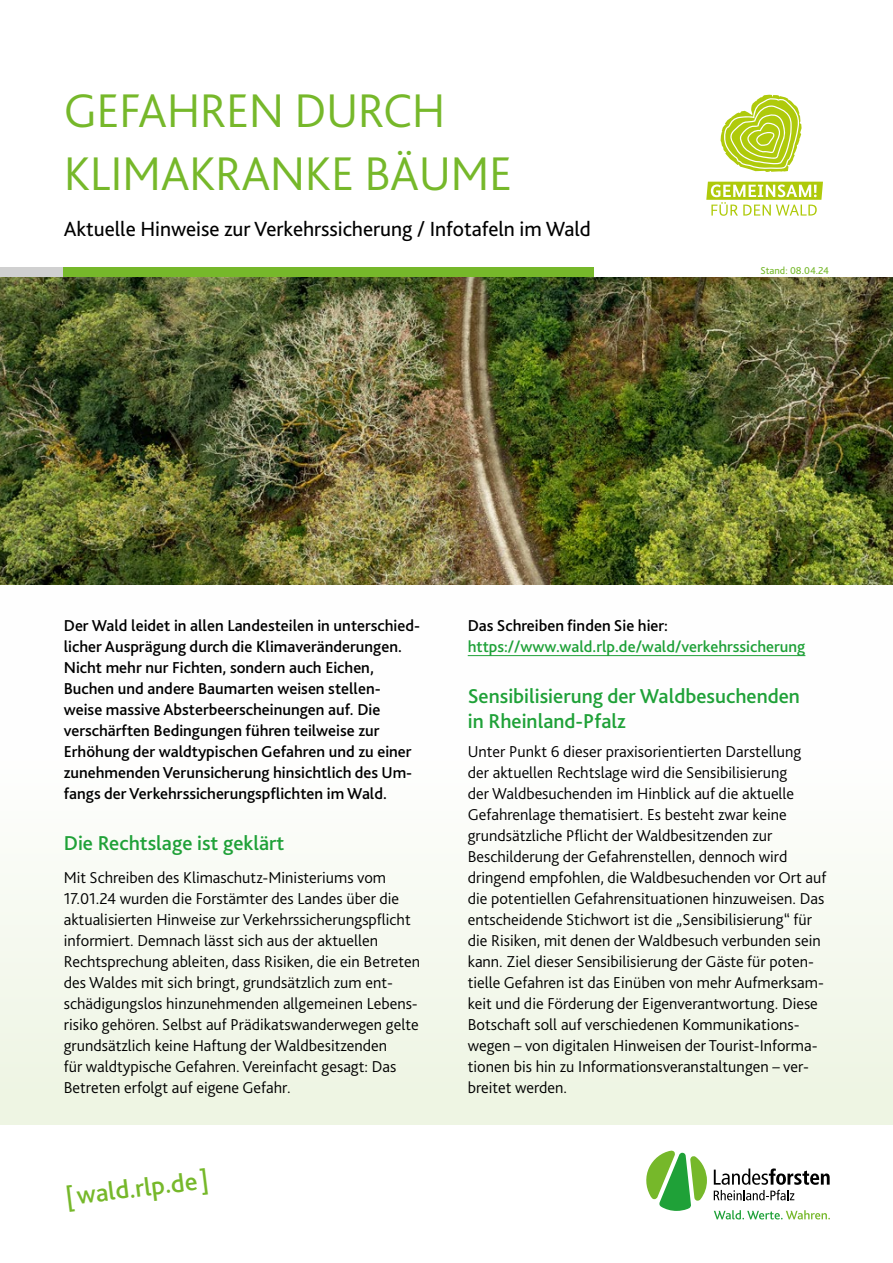
<style>
.page{position:relative;width:893px;height:1263px;background:#fff}
.page>*{position:absolute;margin:0;border:0;box-sizing:border-box;transform-origin:0 0}
.t1{font:300 49.5px/62.7px "Bliss 2";letter-spacing:-.01em;color:#76b82a}
.t2{font:500 26.25px "Bliss 2";color:#76b82a}
.t3{font:21.45px "Bliss 2";letter-spacing:-.005em;color:#000}
.t4{font:500 21px/25.5px "Bliss 2";color:#1fa138}
.t5{font:300 16.5px/21px "Bliss 2";color:#000}
.t6{font:500 16.5px/21px "Bliss 2";color:#000}
.t7{font:500 16.5px "Bliss 2";color:#1fa138}
.t8{font:10.5px "Bliss 2";color:#76b82a}
</style>
<div class="page">
<svg style="left:0;top:655px;width:893px;height:470px;fill:#f8faf3"></svg>
<div style="left:0;top:267px;width:64px;height:10px;background:#d0d0d0"></div>
<div style="left:64px;top:267px;width:530px;height:10px;background:#76b82a"></div>
<svg style="left:646px;top:1150px;width:61px;height:61px"></svg>
<svg style="left:714px;top:1168px;width:116px;height:32px"></svg>
<svg style="left:714px;top:1210px;width:116px;height:9px"></svg>
<svg style="left:706px;top:182px;width:117px;height:34px"></svg>
<svg style="left:721px;top:95px;width:80px;height:77px"></svg>
<hr style="left:468px;top:655px;width:337px;height:1px;background:#1fa138">
<img style="left:0;top:277px;width:893px;height:308px">
<h1 class="t1" style="left:64px;top:78px;width:450px">GEFAHREN DURCH<br>KLIMAKRANKE BÄUME</h1>
<h3 class="t3" style="left:64px;top:215px;width:529px">Aktuelle Hinweise zur Verkehrssicherung / Infotafeln im Wald</h3>
<p class="t8" style="left:760px;top:264px;width:70px">Stand: 08.04.24</p>
<p class="t6" style="left:64px;top:614px;width:358px">Der Wald leidet in allen Landesteilen in unterschied&shy;licher Ausprägung durch die Klimaveränderungen.<br>Nicht mehr nur Fichten, sondern auch Eichen, Buchen und andere Baumarten weisen stellen&shy;weise massive Absterbeerscheinungen auf. Die verschärften Bedingungen führen teilweise zur Erhöhung der waldtypischen Gefahren und zu einer zunehmenden Verunsicherung hinsichtlich des Um&shy;fangs der Verkehrssicherungspflichten im Wald.</p>
<p class="t4" style="left:64px;top:830px;width:222px">Die Rechtslage ist geklärt</p>
<p class="t5" style="left:64px;top:866px;width:358px">Mit Schreiben des Klimaschutz-Ministeriums vom 17.01.24 wurden die Forstämter des Landes über die aktualisierten Hinweise zur Verkehrssicherungspflicht informiert. Demnach lässt sich aus der aktuellen Rechtsprechung ableiten, dass Risiken, die ein Betreten des Waldes mit sich bringt, grundsätzlich zum ent&shy;schädigungslos hinzunehmenden allgemeinen Lebens&shy;risiko gehören. Selbst auf Prädikatswanderwegen gelte grundsätzlich keine Haftung der Waldbesitzenden<br>für waldtypische Gefahren. Vereinfacht gesagt: Das Betreten erfolgt auf eigene Gefahr.</p>
<h2 class="t2" style="left:64px;top:1181px;width:145px;rotate:-7deg">[wald.rlp.de ]</h2>
<p class="t6" style="left:468px;top:614px;width:202px">Das Schreiben finden Sie hier:</p>
<p class="t7" style="left:468px;top:636px;width:339px">https://www.wald.rlp.de/wald/verkehrssicherung</p>
<p class="t4" style="left:468px;top:683px;width:334px">Sensibilisierung der Waldbesuchenden in Rheinland-Pfalz</p>
<p class="t5" style="left:468px;top:740px;width:360px">Unter Punkt 6 dieser praxisorientierten Darstellung der aktuellen Rechtslage wird die Sensibilisierung<br>der Waldbesuchenden im Hinblick auf die aktuelle Gefahrenlage thematisiert. Es besteht zwar keine grundsätzliche Pflicht der Waldbesitzenden zur Beschilderung der Gefahrenstellen, dennoch wird dringend empfohlen, die Waldbesuchenden vor Ort auf die potentiellen Gefahrensituationen hinzuweisen. Das entscheidende Stichwort ist die „Sensibilisierung“ für die Risiken, mit denen der Waldbesuch verbunden sein kann. Ziel dieser Sensibilisierung der Gäste für poten&shy;tielle Gefahren ist das Einüben von mehr Aufmerksam&shy;keit und die Förderung der Eigenverantwortung. Diese Botschaft soll auf verschiedenen Kommunikations&shy;wegen – von digitalen Hinweisen der Tourist-Informa&shy;tionen bis hin zu Informationsveranstaltungen – ver&shy;breitet werden.</p>
</div>
